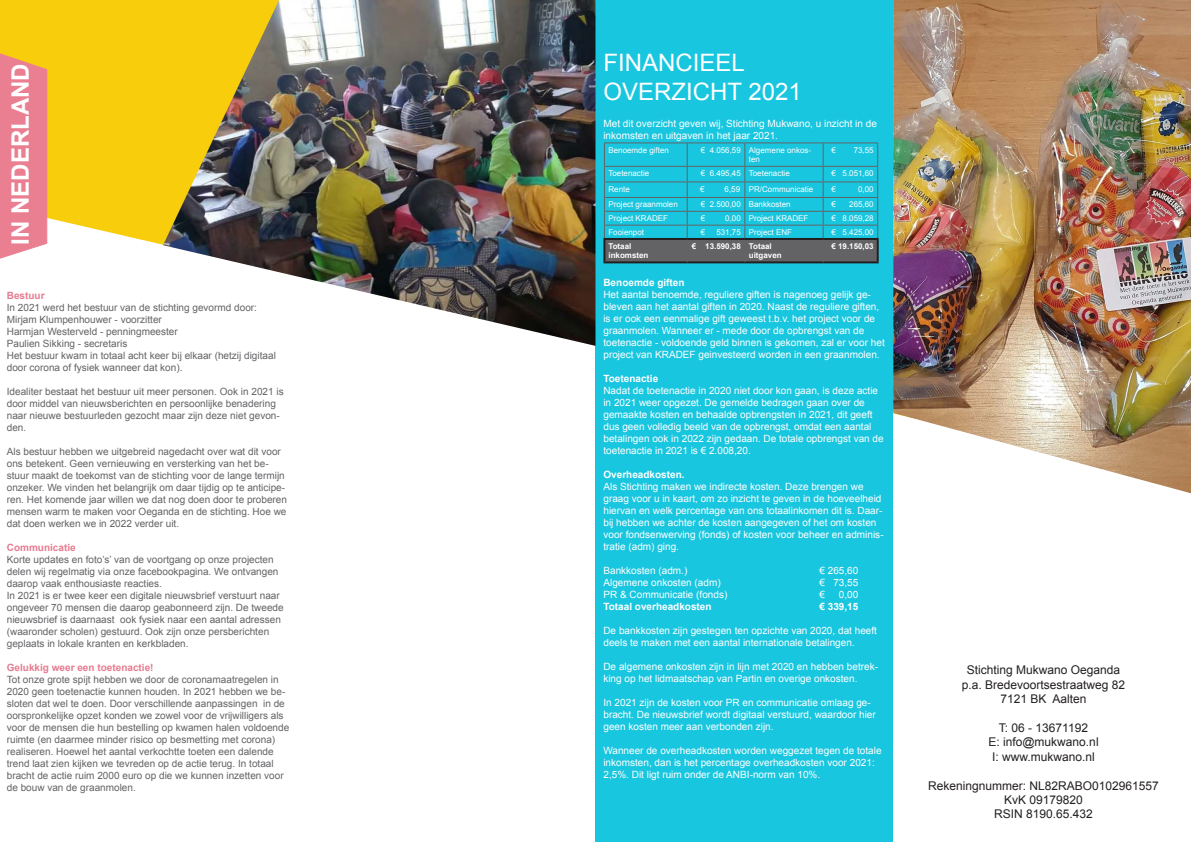
<style>
.page{position:relative;width:1191px;height:842px;background:#fff}
.page>*{position:absolute;margin:0;border:0;box-sizing:border-box;transform-origin:0 0}
.t1{font:24px "Arial";color:#fff}
.t2{font:700 24px "Arial";color:#fff}
.t3{font:12px "Arial";color:#231f20}
.t4{font:10px/12px "Arial";color:#636366}
.t5{font:10px/12px "Arial";color:#fff}
.t6{font:700 10px "Arial";color:#fff}
.t7{font:700 10px "Arial";color:#e77c90}
.t8{font:8px/9.6px "Arial";color:#fff}
.t9{font:700 8px "Arial";color:#fff}
.s1{font-weight:700;color:#e77c90}
</style>
<div class="page">
<div style="left:0;top:0;width:163px;height:245px;background:#f7cd0c"></div>
<div style="left:595px;top:0;width:298px;height:842px;background:#18c6df"></div>
<svg style="left:604px;top:143px;width:274px;height:118px"></svg>
<hr style="left:603px;top:238px;width:84px;height:2px;background:#231f20">
<hr style="left:603px;top:240px;width:2px;height:21px;background:#231f20">
<hr style="left:687px;top:238px;width:58px;height:2px;background:#231f20">
<hr style="left:745px;top:238px;width:78px;height:2px;background:#231f20">
<hr style="left:823px;top:238px;width:55px;height:2px;background:#231f20">
<hr style="left:876px;top:240px;width:2px;height:21px;background:#231f20">
<hr style="left:603px;top:261px;width:84px;height:2px;background:#231f20">
<hr style="left:687px;top:261px;width:58px;height:2px;background:#231f20">
<hr style="left:745px;top:261px;width:78px;height:2px;background:#231f20">
<hr style="left:823px;top:261px;width:55px;height:2px;background:#231f20">
<hr style="left:686px;top:240px;width:2px;height:21px;background:#636366">
<hr style="left:744px;top:240px;width:2px;height:21px;background:#636366">
<hr style="left:822px;top:240px;width:2px;height:21px;background:#636366">
<svg style="left:0;top:53px;width:48px;height:206px;background:#ec8790"></svg>
<img style="left:163px;top:0;width:432px;height:346px">
<img style="left:893px;top:0;width:298px;height:493px">
<p class="t2" style="left:5px;top:245px;width:183px;rotate:-90deg">IN NEDERLAND</p>
<p class="t7" style="left:7px;top:288px;width:39px">Bestuur</p>
<p class="t4" style="left:7px;top:301px;width:252px">In 2021 werd het bestuur van de stichting gevormd door:</p>
<p class="t4" style="left:7px;top:313px;width:157px">Mirjam Klumpenhouwer - voorzitter</p>
<p class="t4" style="left:7px;top:325px;width:172px">Harmjan Westerveld - penningmeester</p>
<p class="t4" style="left:7px;top:337px;width:122px">Paulien Sikking - secretaris</p>
<p class="t4" style="left:7px;top:349px;width:270px">Het bestuur kwam in totaal acht keer bij elkaar (hetzij digitaal door corona of fysiek wanneer dat kon).</p>
<p class="t4" style="left:7px;top:385px;width:278px">Idealiter bestaat het bestuur uit meer personen. Ook in 2021 is door middel van nieuwsberichten en persoonlijke benadering naar nieuwe bestuurleden gezocht maar zijn deze niet gevon&shy;den.</p>
<p class="t4" style="left:7px;top:445px;width:282px">Als bestuur hebben we uitgebreid nagedacht over wat dit voor ons betekent. Geen vernieuwing en versterking van het be&shy;stuur maakt de toekomst van de stichting voor de lange termijn onzeker. We vinden het belangrijk om daar tijdig op te anticipe&shy;ren. Het komende jaar willen we dat nog doen door te proberen mensen warm te maken voor Oeganda en de stichting. Hoe we dat doen werken we in 2022 verder uit.</p>
<p class="t4" style="left:7px;top:541px;width:273px"><span class="s1">Communicatie<br></span>Korte updates en foto’s’ van de voortgang op onze projecten delen wij regelmatig via onze facebookpagina. We ontvangen daarop vaak enthousiaste reacties.</p>
<p class="t4" style="left:7px;top:589px;width:278px">In 2021 is er twee keer een digitale nieuwsbrief verstuurt naar ongeveer 70 mensen die daarop geabonneerd zijn. De tweede nieuwsbrief is daarnaast ook fysiek naar een aantal adressen (waaronder scholen) gestuurd. Ook zijn onze persberichten geplaats in lokale kranten en kerkbladen.</p>
<p class="t7" style="left:7px;top:660px;width:148px">Gelukkig weer een toetenactie!</p>
<p class="t4" style="left:7px;top:673px;width:284px">Tot onze grote spijt hebben we door de coronamaatregelen in 2020 geen toetenactie kunnen houden. In 2021 hebben we be&shy;sloten dat wel te doen. Door verschillende aanpassingen in de oorspronkelijke opzet konden we zowel voor de vrijwilligers als voor de mensen die hun bestelling op kwamen halen voldoende ruimte (en daarmee minder risico op besmetting met corona) realiseren. Hoewel het aantal verkochtte toeten een dalende trend laat zien kijken we tevreden op de actie terug. In totaal bracht de actie ruim 2000 euro op die we kunnen inzetten voor de bouw van de graanmolen.</p>
<p class="t1" style="left:603px;top:47px;width:143px">FINANCIEEL</p>
<p class="t1" style="left:603px;top:76px;width:200px">OVERZICHT 2021</p>
<p class="t5" style="left:603px;top:117px;width:275px">Met dit overzicht geven wij, Stichting Mukwano, u inzicht in de inkomsten en uitgaven in het jaar 2021.</p>
<p class="t8" style="left:608px;top:145px;width:62px">Benoemde giften</p>
<p class="t8" style="left:701px;top:145px;width:42px">€ 4.056,59</p>
<p class="t8" style="left:749px;top:145px;width:64px">Algemene onkos&shy;ten</p>
<p class="t8" style="left:831px;top:145px;width:6px">€</p>
<p class="t8" style="left:853px;top:145px;width:22px">73,55</p>
<p class="t8" style="left:608px;top:169px;width:42px">Toetenactie</p>
<p class="t8" style="left:701px;top:169px;width:42px">€ 6.495,45</p>
<p class="t8" style="left:749px;top:169px;width:42px">Toetenactie</p>
<p class="t8" style="left:831px;top:169px;width:44px">€ 5.051,60</p>
<p class="t8" style="left:608px;top:184px;width:23px">Rente</p>
<p class="t8" style="left:700px;top:184px;width:6px">€</p>
<p class="t8" style="left:724px;top:184px;width:17px">6,59</p>
<p class="t8" style="left:749px;top:184px;width:66px">PR/Communicatie</p>
<p class="t8" style="left:831px;top:184px;width:6px">€</p>
<p class="t8" style="left:858px;top:184px;width:17px">0,00</p>
<p class="t8" style="left:608px;top:200px;width:71px">Project graanmolen</p>
<p class="t8" style="left:701px;top:200px;width:42px">€ 2.500,00</p>
<p class="t8" style="left:749px;top:200px;width:43px">Bankkosten</p>
<p class="t8" style="left:831px;top:200px;width:6px">€</p>
<p class="t8" style="left:849px;top:200px;width:26px">265,60</p>
<p class="t8" style="left:608px;top:214px;width:61px">Project KRADEF</p>
<p class="t8" style="left:701px;top:214px;width:6px">€</p>
<p class="t8" style="left:725px;top:214px;width:17px">0,00</p>
<p class="t8" style="left:749px;top:214px;width:61px">Project KRADEF</p>
<p class="t8" style="left:831px;top:214px;width:44px">€ 8.059,28</p>
<p class="t8" style="left:608px;top:227px;width:37px">Fooienpot</p>
<p class="t8" style="left:701px;top:227px;width:6px">€</p>
<p class="t8" style="left:716px;top:227px;width:26px">531,75</p>
<p class="t8" style="left:749px;top:227px;width:45px">Project ENF</p>
<p class="t8" style="left:831px;top:227px;width:44px">€ 5.425,00</p>
<p class="t9" style="left:608px;top:241px;width:24px">Totaal</p>
<p class="t9" style="left:608px;top:250px;width:42px">inkomsten</p>
<p class="t9" style="left:692px;top:241px;width:50px">€ 13.590,38</p>
<p class="t9" style="left:749px;top:241px;width:24px">Totaal</p>
<p class="t9" style="left:749px;top:250px;width:34px">uitgaven</p>
<p class="t9" style="left:831px;top:241px;width:44px">€ 19.150,03</p>
<p class="t6" style="left:603px;top:276px;width:83px">Benoemde giften</p>
<p class="t5" style="left:603px;top:288px;width:283px">Het aantal benoemde, reguliere giften is nagenoeg gelijk ge&shy;bleven aan het aantal giften in 2020. Naast de reguliere giften, is er ook een eenmalige gift geweest t.b.v. het project voor de graanmolen. Wanneer er - mede door de opbrengst van de toetenactie - voldoende geld binnen is gekomen, zal er voor het project van KRADEF geinvesteerd worden in een graanmolen.</p>
<p class="t6" style="left:603px;top:372px;width:56px">Toetenactie</p>
<p class="t5" style="left:603px;top:384px;width:282px">Nadat de toetenactie in 2020 niet door kon gaan, is deze actie in 2021 weer opgezet. De gemelde bedragen gaan over de gemaakte kosten en behaalde opbrengsten in 2021, dit geeft dus geen volledig beeld van de opbrengst, omdat een aantal betalingen ook in 2022 zijn gedaan. De totale opbrengst van de toetenactie in 2021 is € 2.008,20.</p>
<p class="t6" style="left:603px;top:468px;width:83px">Overheadkosten.</p>
<p class="t5" style="left:603px;top:480px;width:282px">Als Stichting maken we indirecte kosten. Deze brengen we graag voor u in kaart, om zo inzicht te geven in de hoeveelheid hiervan en welk percentage van ons totaalinkomen dit is. Daar&shy;bij hebben we achter de kosten aangegeven of het om kosten voor fondsenwerving (fonds) of kosten voor beheer en adminis&shy;tratie (adm) ging.</p>
<p class="t5" style="left:603px;top:564px;width:85px">Bankkosten (adm.)</p>
<p class="t5" style="left:819px;top:564px;width:40px">€ 265,60</p>
<p class="t5" style="left:603px;top:576px;width:119px">Algemene onkosten (adm)</p>
<p class="t5" style="left:819px;top:576px;width:40px">€ 73,55</p>
<p class="t5" style="left:603px;top:588px;width:125px">PR &amp; Communicatie (fonds)</p>
<p class="t5" style="left:819px;top:588px;width:7px">€</p>
<p class="t5" style="left:839px;top:588px;width:21px">0,00</p>
<p class="t6" style="left:603px;top:600px;width:110px">Totaal overheadkosten</p>
<p class="t6" style="left:819px;top:600px;width:40px">€ 339,15</p>
<p class="t5" style="left:603px;top:624px;width:275px">De bankkosten zijn gestegen ten opzichte van 2020, dat heeft deels te maken met een aantal internationale betalingen.</p>
<p class="t5" style="left:603px;top:660px;width:276px">De algemene onkosten zijn in lijn met 2020 en hebben betrek&shy;king op het lidmaatschap van Partin en overige onkosten.</p>
<p class="t5" style="left:603px;top:696px;width:274px">In 2021 zijn de kosten voor PR en communicatie omlaag ge&shy;bracht. De nieuwsbrief wordt digitaal verstuurd, waardoor hier geen kosten meer aan verbonden zijn.</p>
<p class="t5" style="left:603px;top:744px;width:280px">Wanneer de overheadkosten worden weggezet tegen de totale inkomsten, dan is het percentage overheadkosten voor 2021:<br>2,5%. Dit ligt ruim onder de ANBI-norm van 10%.</p>
<p class="t3" style="left:966px;top:662px;width:155px">Stichting Mukwano Oeganda</p>
<p class="t3" style="left:961px;top:677px;width:165px">p.a. Bredevoortsestraatweg 82</p>
<p class="t3" style="left:1000px;top:691px;width:88px">7121 BK Aalten</p>
<p class="t3" style="left:999px;top:720px;width:91px">T: 06 - 13671192</p>
<p class="t3" style="left:988px;top:734px;width:112px">E: info@mukwano.nl</p>
<p class="t3" style="left:992px;top:749px;width:104px">I: www.mukwano.nl</p>
<p class="t3" style="left:928px;top:777px;width:232px">Rekeningnummer: NL82RABO0102961557</p>
<p class="t3" style="left:1004px;top:792px;width:80px">KvK 09179820</p>
<p class="t3" style="left:994px;top:806px;width:100px">RSIN 8190.65.432</p>
</div>
